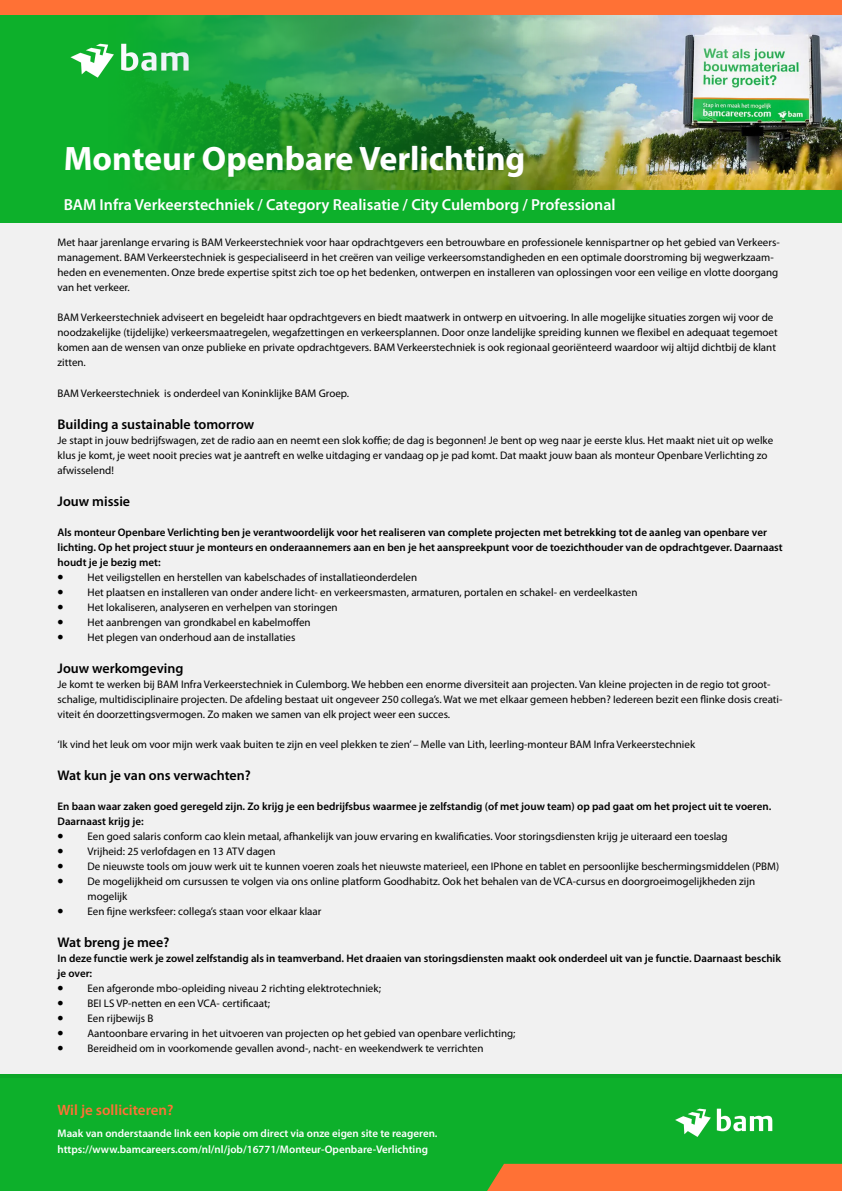
<style>
.page{position:relative;width:842px;height:1191px;background:#fff}
.page>*{position:absolute;margin:0;border:0;box-sizing:border-box;transform-origin:0 0}
.t1{font:700 34px "Myriad Pro";color:#fff}
.t2{font:600 16px "Myriad Pro";color:#fff}
.t3{font:600 15px "Myriad Pro";color:#ff7135}
.t4{font:600 14px "Myriad Pro";color:#000}
.t5{font:11px/15px "Myriad Pro";color:#000}
.t6{font:600 11px/15px "Myriad Pro";color:#000}
.t7{font:600 11px "Myriad Pro";color:#fff}
</style>
<div class="page">
<div style="left:0;top:190px;width:842px;height:887px;background:#f1f1f1"></div>
<div style="left:0;top:0;width:842px;height:223px;background:#0db02b"></div>
<img style="left:70px;top:43px;width:38px;height:35px">
<div style="left:0;top:1074px;width:842px;height:117px;background:#0db02b"></div>
<div style="left:487px;top:1163px;width:355px;height:28px;background:#ff7135"></div>
<img style="left:675px;top:1108px;width:98px;height:29px">
<img style="left:108px;top:14px;width:734px;height:176px">
<div style="left:0;top:0;width:842px;height:14px;background:#ff7135"></div>
<p class="t1" style="left:64px;top:136px;width:463px">Monteur Openbare Verlichting</p>
<p class="t2" style="left:64px;top:194px;width:553px">BAM Infra Verkeerstechniek / Category Realisatie / City Culemborg / Professional</p>
<p class="t5" style="left:58px;top:235px;width:724px">Met haar jarenlange ervaring is BAM Verkeerstechniek voor haar opdrachtgevers een betrouwbare en professionele kennispartner op het gebied van Verkeers&shy;management. BAM Verkeerstechniek is gespecialiseerd in het creëren van veilige verkeersomstandigheden en een optimale doorstroming bij wegwerkzaam&shy;heden en evenementen. Onze brede expertise spitst zich toe op het bedenken, ontwerpen en installeren van oplossingen voor een veilige en vlotte doorgang van het verkeer.</p>
<p class="t5" style="left:58px;top:310px;width:722px">BAM Verkeerstechniek adviseert en begeleidt haar opdrachtgevers en biedt maatwerk in ontwerp en uitvoering. In alle mogelijke situaties zorgen wij voor de noodzakelijke (tijdelijke) verkeersmaatregelen, wegafzettingen en verkeersplannen. Door onze landelijke spreiding kunnen we flexibel en adequaat tegemoet komen aan de wensen van onze publieke en private opdrachtgevers. BAM Verkeerstechniek is ook regionaal georiënteerd waardoor wij altijd dichtbij de klant zitten.</p>
<p class="t5" style="left:58px;top:385px;width:293px">BAM Verkeerstechniek is onderdeel van Koninklijke BAM Groep.</p>
<p class="t4" style="left:58px;top:415px;width:198px">Building a sustainable tomorrow</p>
<p class="t5" style="left:58px;top:432px;width:717px">Je stapt in jouw bedrijfswagen, zet de radio aan en neemt een slok koffie; de dag is begonnen! Je bent op weg naar je eerste klus. Het maakt niet uit op welke klus je komt, je weet nooit precies wat je aantreft en welke uitdaging er vandaag op je pad komt. Dat maakt jouw baan als monteur Openbare Verlichting zo afwisselend!</p>
<p class="t4" style="left:58px;top:492px;width:74px">Jouw missie</p>
<p class="t6" style="left:58px;top:524px;width:711px">Als monteur Openbare Verlichting ben je verantwoordelijk voor het realiseren van complete projecten met betrekking tot de aanleg van openbare ver</p>
<p class="t6" style="left:58px;top:539px;width:727px">lichting. Op het project stuur je monteurs en onderaannemers aan en ben je het aanspreekpunt voor de toezichthouder van de opdrachtgever. Daarnaast houdt je je bezig met:</p>
<p class="t5" style="left:58px;top:569px;width:361px">● Het veiligstellen en herstellen van kabelschades of installatieonderdelen</p>
<p class="t5" style="left:58px;top:584px;width:581px">● Het plaatsen en installeren van onder andere licht- en verkeersmasten, armaturen, portalen en schakel- en verdeelkasten</p>
<p class="t5" style="left:58px;top:599px;width:282px">● Het lokaliseren, analyseren en verhelpen van storingen</p>
<p class="t5" style="left:58px;top:614px;width:255px">● Het aanbrengen van grondkabel en kabelmoffen</p>
<p class="t5" style="left:58px;top:629px;width:239px">● Het plegen van onderhoud aan de installaties</p>
<p class="t4" style="left:58px;top:659px;width:127px">Jouw werkomgeving</p>
<p class="t5" style="left:58px;top:676px;width:726px">Je komt te werken bij BAM Infra Verkeerstechniek in Culemborg. We hebben een enorme diversiteit aan projecten. Van kleine projecten in de regio tot groot&shy;schalige, multidisciplinaire projecten. De afdeling bestaat uit ongeveer 250 collega’s. Wat we met elkaar gemeen hebben? Iedereen bezit een flinke dosis creati&shy;viteit én doorzettingsvermogen. Zo maken we samen van elk project weer een succes.</p>
<p class="t5" style="left:58px;top:736px;width:639px">‘Ik vind het leuk om voor mijn werk vaak buiten te zijn en veel plekken te zien’ – Melle van Lith, leerling-monteur BAM Infra Verkeerstechniek</p>
<p class="t4" style="left:58px;top:766px;width:195px">Wat kun je van ons verwachten?</p>
<p class="t6" style="left:58px;top:798px;width:715px">En baan waar zaken goed geregeld zijn. Zo krijg je een bedrijfsbus waarmee je zelfstandig (of met jouw team) op pad gaat om het project uit te voeren.<br>Daarnaast krijg je:</p>
<p class="t5" style="left:58px;top:828px;width:672px">● Een goed salaris conform cao klein metaal, afhankelijk van jouw ervaring en kwalificaties. Voor storingsdiensten krijg je uiteraard een toeslag</p>
<p class="t5" style="left:58px;top:843px;width:220px">● Vrijheid: 25 verlofdagen en 13 ATV dagen</p>
<p class="t5" style="left:58px;top:858px;width:723px">● De nieuwste tools om jouw werk uit te kunnen voeren zoals het nieuwste materieel, een IPhone en tablet en persoonlijke beschermingsmiddelen (PBM)</p>
<p class="t5" style="left:58px;top:873px;width:699px">● De mogelijkheid om cursussen te volgen via ons online platform Goodhabitz. Ook het behalen van de VCA-cursus en doorgroeimogelijkheden zijn</p>
<p class="t5" style="left:88px;top:888px;width:41px">mogelijk</p>
<p class="t5" style="left:58px;top:903px;width:265px">● Een fijne werksfeer: collega’s staan voor elkaar klaar</p>
<p class="t4" style="left:58px;top:933px;width:113px">Wat breng je mee?</p>
<p class="t6" style="left:58px;top:950px;width:725px">In deze functie werk je zowel zelfstandig als in teamverband. Het draaien van storingsdiensten maakt ook onderdeel uit van je functie. Daarnaast beschik je over:</p>
<p class="t5" style="left:58px;top:980px;width:325px">● Een afgeronde mbo-opleiding niveau 2 richting elektrotechniek;</p>
<p class="t5" style="left:58px;top:995px;width:214px">● BEI LS VP-netten en een VCA- certificaat;</p>
<p class="t5" style="left:58px;top:1010px;width:97px">● Een rijbewijs B</p>
<p class="t5" style="left:58px;top:1025px;width:459px">● Aantoonbare ervaring in het uitvoeren van projecten op het gebied van openbare verlichting;</p>
<p class="t5" style="left:58px;top:1040px;width:427px">● Bereidheid om in voorkomende gevallen avond-, nacht- en weekendwerk te verrichten</p>
<p class="t3" style="left:58px;top:1100px;width:118px">Wil je solliciteren?</p>
<p class="t7" style="left:58px;top:1126px;width:381px">Maak van onderstaande link een kopie om direct via onze eigen site te reageren.</p>
<p class="t7" style="left:58px;top:1142px;width:372px">https://www.bamcareers.com/nl/nl/job/16771/Monteur-Openbare-Verlichting</p>
</div>
